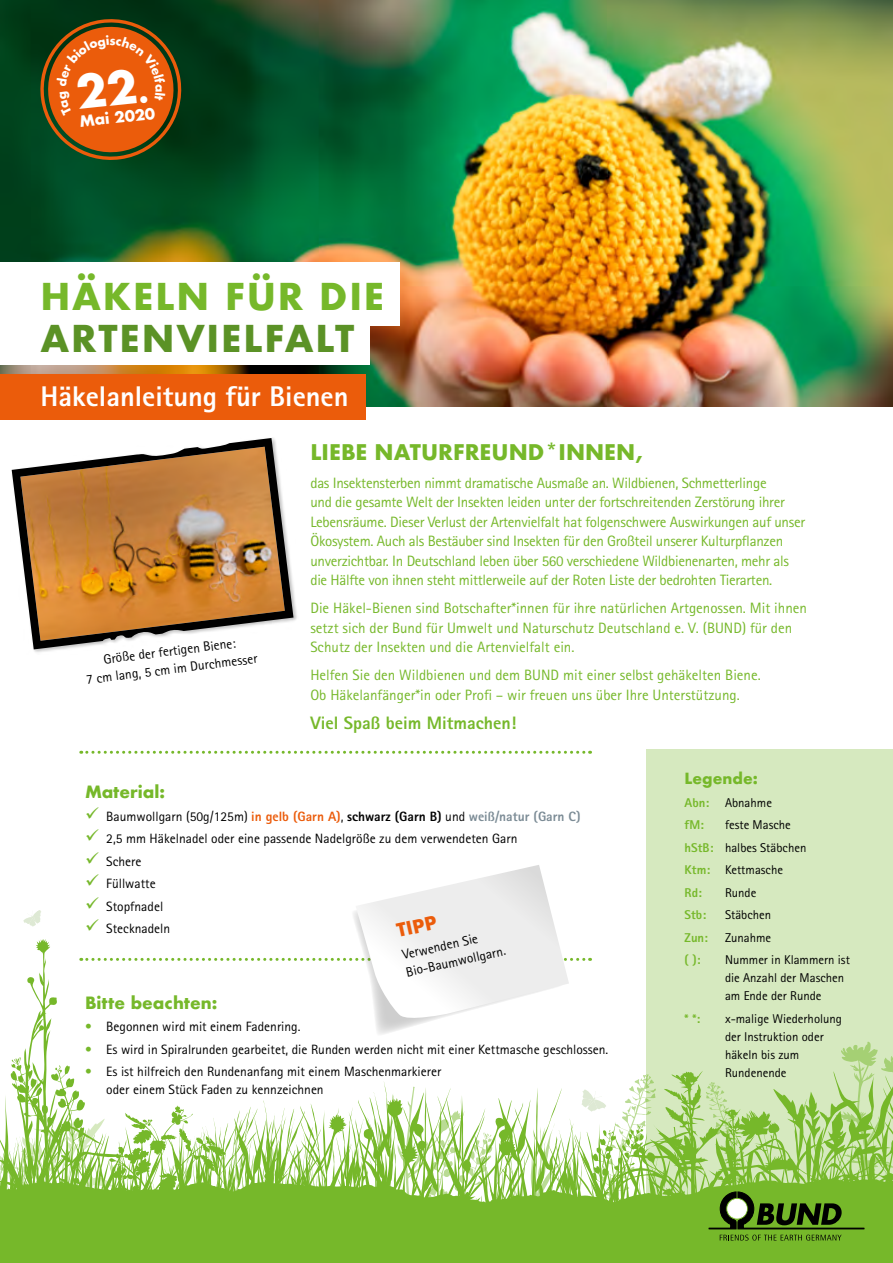
<style>
.page{position:relative;width:893px;height:1263px;background:#fff}
.page>*{position:absolute;margin:0;border:0;box-sizing:border-box;transform-origin:0 0}
.t1{font:700 36px/42px "Futura";letter-spacing:.05em;color:#5b9226}
.t2{font:800 28.5px "Agfa Rotis Sans Serif";color:#fff}
.t3{font:700 21px "Futura";color:#76b82a}
.t4{font:800 18px "Agfa Rotis Sans Serif";color:#76b82a}
.t5{font:700 18px "Futura";color:#eb5c0b}
.t6{font:700 16.5px "Futura";color:#76b82a}
.t7{font:15px/19.5px "Agfa Rotis Sans Serif";letter-spacing:-.02em;color:#76b82a}
.t8{font:15px/19.5px "Agfa Rotis Sans Serif";color:#76b82a}
.t9{font:700 15px "Futura";color:#76b82a}
.t10{font:700 15px "Futura";color:#fff}
.t11{font:13.5px/18px "Agfa Rotis Sans Serif";color:#000}
.t12{font:12.75px/18px "Agfa Rotis Sans Serif";color:#000}
.t13{font:800 12.75px "Agfa Rotis Sans Serif";color:#76b82a}
.s1{color:#76b82a}
.s2{font-weight:800;color:#eb5c0b}
.s3{font-weight:800}
.s4{font-weight:800;color:#7b8b95}
.s5{font-weight:800;color:#76b82a}
</style>
<div class="page">
<img style="left:0;top:0;width:893px;height:406px">
<div style="left:646px;top:749px;width:247px;height:456px;background:#d6e9bf"></div>
<svg style="left:0;top:865px;width:893px;height:398px"></svg>
<svg style="left:81px;top:751px;width:510px;height:3px"></svg>
<div style="left:10px;top:437px;width:288px;height:217px;background:#000;opacity:.25"></div>
<svg style="left:12px;top:438px;width:281px;height:211px"></svg>
<div style="left:0;top:311px;width:370px;height:54px;background:#fff"></div>
<div style="left:0;top:263px;width:400px;height:63px;background:#fff"></div>
<div style="left:0;top:375px;width:365px;height:45px;background:#eb5c0b"></div>
<svg style="left:37px;top:16px;width:147px;height:147px;background:#96500f"></svg>
<p class="t10" style="left:78px;top:110px;width:78px;rotate:-6deg">Mai 2020</p>
<p class="t1" style="left:40px;top:276px;width:345px"><span class="s1">HÄKELN FÜR DIE<br></span>ARTENVIELFALT</p>
<p class="t2" style="left:40px;top:379px;width:310px">Häkelanleitung für Bienen</p>
<p class="t11" style="left:102px;top:650px;width:135px;rotate:-7deg">Größe der fertigen Biene:</p>
<p class="t11" style="left:85px;top:670px;width:174px;rotate:-7deg">7 cm lang, 5 cm im Durchmesser</p>
<p class="t3" style="left:310px;top:437px;width:334px">LIEBE NATURFREUND*INNEN,</p>
<p class="t7" style="left:310px;top:473px;width:496px">das Insektensterben nimmt dramatische Ausmaße an. Wildbienen, Schmetterlinge<br>und die gesamte Welt der Insekten leiden unter der fortschreitenden Zerstörung ihrer Lebensräume. Dieser Verlust der Artenvielfalt hat folgenschwere Auswirkungen auf unser Ökosystem. Auch als Bestäuber sind Insekten für den Großteil unserer Kulturpflanzen unverzichtbar. In Deutschland leben über 560 verschiedene Wildbienenarten, mehr als die Hälfte von ihnen steht mittlerweile auf der Roten Liste der bedrohten Tierarten.</p>
<p class="t8" style="left:310px;top:598px;width:498px">Die Häkel-Bienen sind Botschafter*innen für ihre natürlichen Artgenossen. Mit ihnen setzt sich der Bund für Umwelt und Naturschutz Deutschland e. V. (BUND) für den<br>Schutz der Insekten und die Artenvielfalt ein.</p>
<p class="t8" style="left:310px;top:665px;width:452px">Helfen Sie den Wildbienen und dem BUND mit einer selbst gehäkelten Biene.<br>Ob Häkelanfänger*in oder Profi – wir freuen uns über Ihre Unterstützung.</p>
<p class="t4" style="left:310px;top:712px;width:207px">Viel Spaß beim Mitmachen!</p>
<p class="t6" style="left:85px;top:780px;width:82px">Material:</p>
<p class="t11" style="left:85px;top:807px;width:497px"><span class="s1">✓</span> Baumwollgarn (50g/125m) <span class="s2">in gelb (Garn A)</span>, <span class="s3">schwarz (Garn B)</span> und <span class="s4">weiß/natur (Garn C)</span></p>
<p class="t11" style="left:85px;top:830px;width:434px"><span class="s1">✓</span> 2,5 mm Häkelnadel oder eine passende Nadelgröße zu dem verwendeten Garn</p>
<p class="t11" style="left:85px;top:852px;width:58px"><span class="s1">✓</span> Schere</p>
<p class="t11" style="left:85px;top:875px;width:72px"><span class="s1">✓</span> Füllwatte</p>
<p class="t11" style="left:85px;top:897px;width:80px"><span class="s1">✓</span> Stopfnadel</p>
<p class="t11" style="left:85px;top:920px;width:87px"><span class="s1">✓</span> Stecknadeln</p>
<p class="t5" style="left:394px;top:918px;width:42px;rotate:-13deg">TIPP</p>
<p class="t11" style="left:400px;top:946px;width:79px;rotate:-13deg">Verwenden Sie</p>
<p class="t11" style="left:404px;top:964px;width:103px;rotate:-13deg">Bio-Baumwollgarn.</p>
<p class="t6" style="left:85px;top:991px;width:134px">Bitte beachten:</p>
<p class="t11" style="left:85px;top:1018px;width:217px"><span class="s1">•</span> Begonnen wird mit einem Fadenring.</p>
<p class="t11" style="left:85px;top:1040px;width:525px"><span class="s1">•</span> Es wird in Spiralrunden gearbeitet, die Runden werden nicht mit einer Kettmasche geschlossen.</p>
<p class="t11" style="left:106px;top:1063px;width:336px;text-indent:-21px"><span class="s1">•</span> Es ist hilfreich den Rundenanfang mit einem Maschenmarkierer oder einem Stück Faden zu kennzeichnen</p>
<p class="t9" style="left:685px;top:768px;width:75px">Legende:</p>
<p class="t12" style="left:685px;top:793px;width:89px"><span class="s5">Abn:</span> Abnahme</p>
<p class="t13" style="left:685px;top:817px;width:21px">fM:</p>
<p class="t12" style="left:725px;top:816px;width:67px">feste Masche</p>
<p class="t12" style="left:685px;top:838px;width:123px"><span class="s5">hStB:</span> halbes Stäbchen</p>
<p class="t12" style="left:685px;top:861px;width:100px"><span class="s5">Ktm:</span> Kettmasche</p>
<p class="t13" style="left:685px;top:884px;width:19px">Rd:</p>
<p class="t12" style="left:725px;top:883px;width:33px">Runde</p>
<p class="t13" style="left:685px;top:907px;width:23px">Stb:</p>
<p class="t12" style="left:725px;top:906px;width:48px">Stäbchen</p>
<p class="t13" style="left:685px;top:929px;width:25px">Zun:</p>
<p class="t12" style="left:725px;top:928px;width:48px">Zunahme</p>
<p class="t13" style="left:685px;top:952px;width:18px">( ):</p>
<p class="t12" style="left:725px;top:951px;width:126px">Nummer in Klammern ist die Anzahl der Maschen am Ende der Runde</p>
<p class="t13" style="left:685px;top:1010px;width:17px">* *:</p>
<p class="t12" style="left:725px;top:1009px;width:119px">x-malige Wiederholung der Instruktion oder häkeln bis zum<br>Rundenende</p>
</div>
